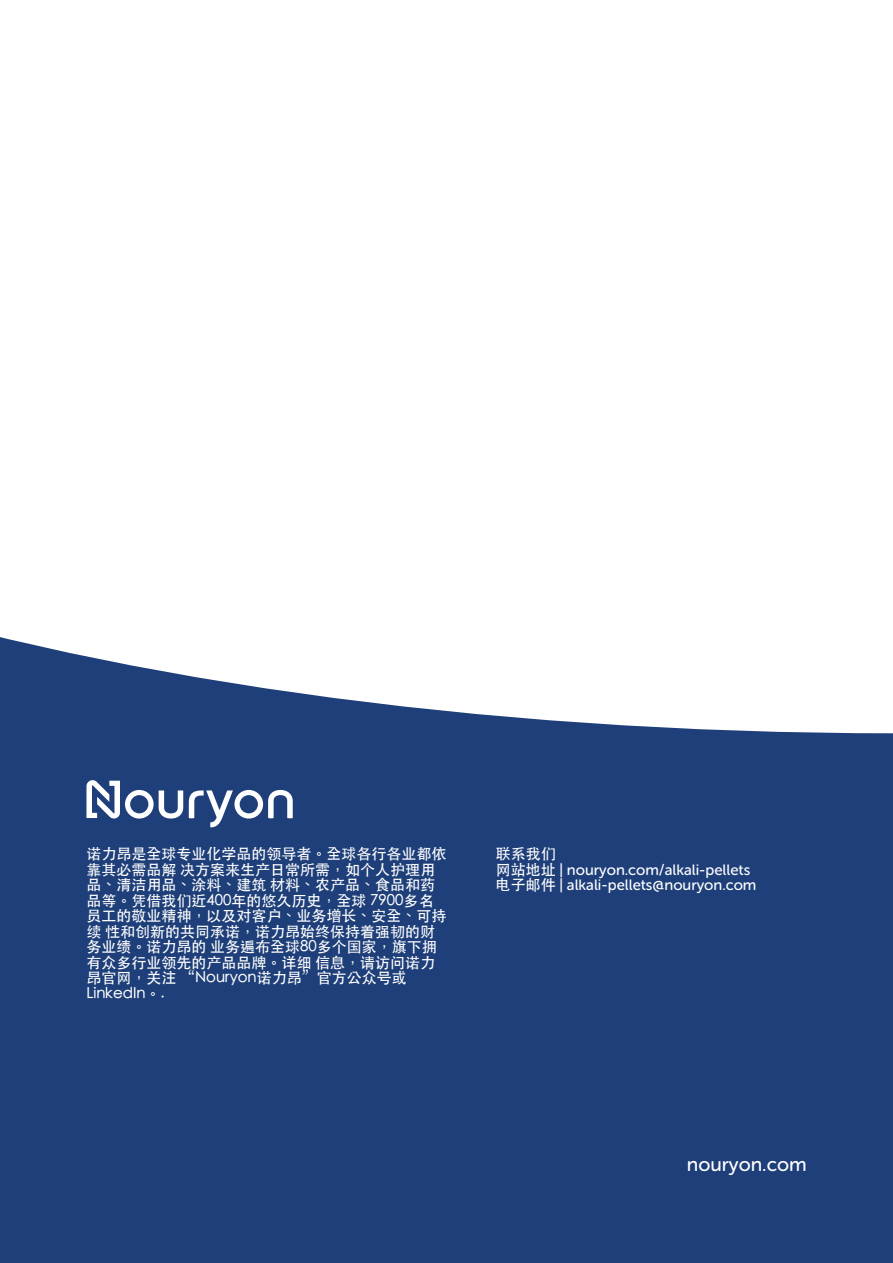
<style>
.page{position:relative;width:893px;height:1263px;background:#1e3f79}
.page>*{position:absolute;margin:0;border:0;box-sizing:border-box;transform-origin:0 0}
.t1{font:19.5px "Museo Sans Rounded 500";color:#fff}
.t2{font:500 15px "ST Heiti TC";color:#fff}
.t3{font:15px "Museo Sans Rounded 500";color:#fff}
.s1{font-family:"ST Heiti TC";font-weight:500}
</style>
<div class="page">
<div style="left:0;top:0;width:893px;height:733px;background:#fff"></div>
<svg style="left:86px;top:780px;width:207px;height:47px"></svg>
<p class="t2" style="left:86px;top:846px;width:361px">诺力昂是全球专业化学品的领导者。全球各行各业都依</p>
<p class="t2" style="left:86px;top:862px;width:350px">靠其必需品解 决方案来生产日常所需，如个人护理用</p>
<p class="t2" style="left:86px;top:877px;width:350px">品、清洁用品、涂料、建筑 材料、农产品、食品和药</p>
<p class="t2" style="left:86px;top:893px;width:348px">品等。凭借我们近400年的悠久历史，全球 7900多名</p>
<p class="t2" style="left:86px;top:908px;width:361px">员工的敬业精神，以及对客户、业务增长、安全、可持</p>
<p class="t2" style="left:86px;top:924px;width:350px">续 性和创新的共同承诺，诺力昂始终保持着强韧的财</p>
<p class="t2" style="left:86px;top:939px;width:352px">务业绩。诺力昂的 业务遍布全球80多个国家，旗下拥</p>
<p class="t2" style="left:86px;top:955px;width:350px">有众多行业领先的产品品牌。详细 信息，请访问诺力</p>
<p class="t2" style="left:86px;top:970px;width:322px">昂官网，关注 “Nouryon诺力昂”官方公众号或</p>
<p class="t2" style="left:86px;top:986px;width:80px">LinkedIn。.</p>
<p class="t2" style="left:496px;top:846px;width:61px">联系我们</p>
<p class="t3" style="left:496px;top:863px;width:256px"><span class="s1">网站地址</span> | nouryon.com/alkali-pellets</p>
<p class="t3" style="left:496px;top:879px;width:262px"><span class="s1">电子邮件</span> | alkali-pellets@nouryon.com</p>
<p class="t1" style="left:687px;top:1156px;width:121px">nouryon.com</p>
</div>
